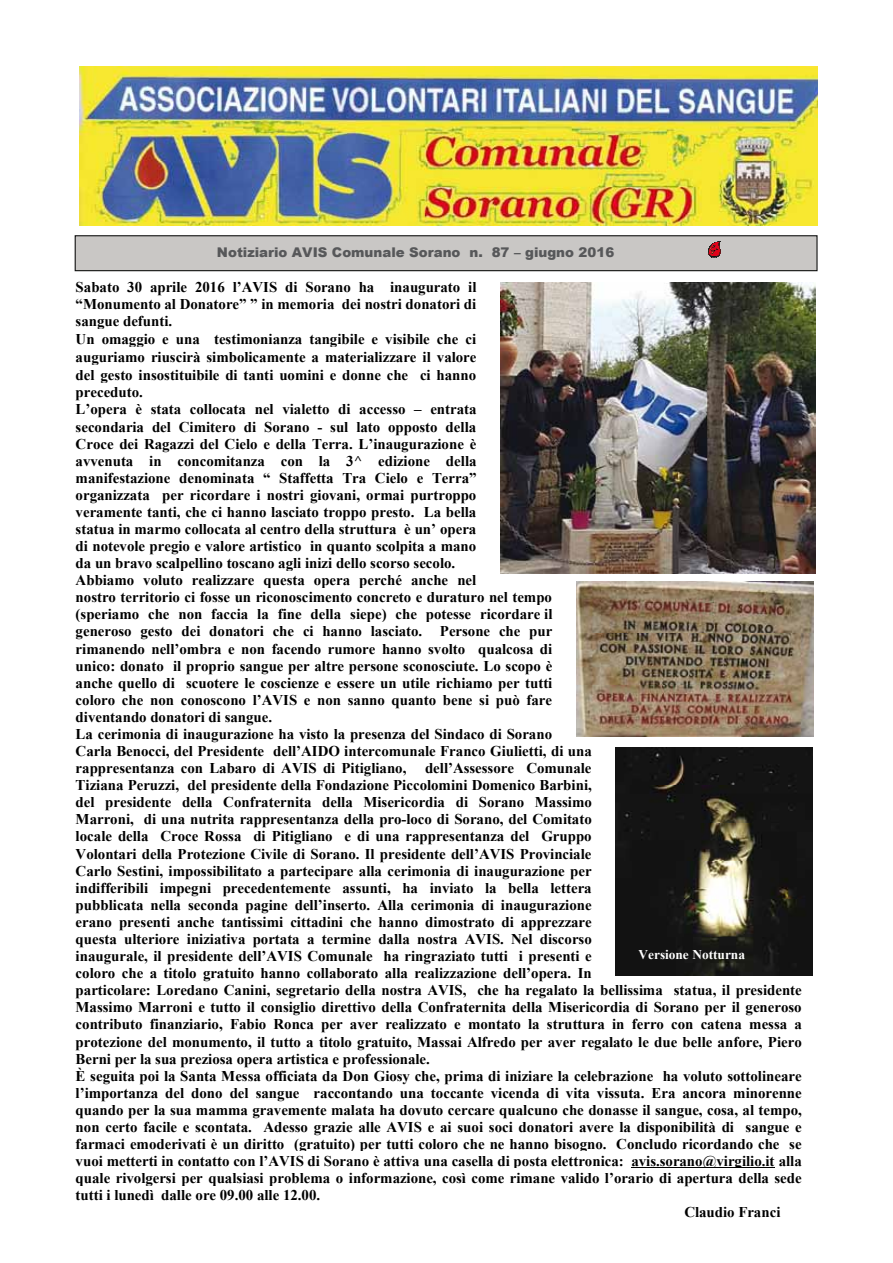
<style>
.page{position:relative;width:893px;height:1263px;background:#fff}
.page>*{position:absolute;margin:0;border:0;box-sizing:border-box;transform-origin:0 0}
.t1{font:700 14.85px "Times New Roman";color:#000}
.t2{font:900 13.35px "Arial";color:#57585a}
.t3{font:700 13.35px "Times New Roman";color:#fff}
</style>
<div class="page">
<hr style="left:632px;top:1167px;width:143px;height:2px;background:#000">
<div style="left:75px;top:236px;width:742px;height:35px;background:#c9c7c5"></div>
<div style="left:75px;top:235px;width:743px;height:36px;border:1px solid #111211"></div>
<svg style="left:708px;top:242px;width:12px;height:16px"></svg>
<img style="left:79px;top:66px;width:738px;height:160px">
<img style="left:616px;top:747px;width:197px;height:228px">
<img style="left:500px;top:283px;width:316px;height:291px">
<img style="left:576px;top:582px;width:237px;height:154px">
<p class="t2" style="left:217px;top:243px;width:399px">Notiziario AVIS Comunale Sorano n. 87 – giugno 2016</p>
<p class="t1" style="left:76px;top:277px;width:402px">Sabato 30 aprile 2016 l’AVIS di Sorano ha inaugurato il</p>
<p class="t1" style="left:76px;top:294px;width:402px">“Monumento al Donatore” ” in memoria dei nostri donatori di</p>
<p class="t1" style="left:76px;top:311px;width:98px">sangue defunti.</p>
<p class="t1" style="left:76px;top:329px;width:402px">Un omaggio e una testimonianza tangibile e visibile che ci</p>
<p class="t1" style="left:76px;top:346px;width:402px">auguriamo riuscirà simbolicamente a materializzare il valore</p>
<p class="t1" style="left:76px;top:364px;width:402px">del gesto insostituibile di tanti uomini e donne che ci hanno</p>
<p class="t1" style="left:76px;top:382px;width:69px">preceduto.</p>
<p class="t1" style="left:76px;top:399px;width:402px">L’opera è stata collocata nel vialetto di accesso – entrata</p>
<p class="t1" style="left:76px;top:416px;width:402px">secondaria del Cimitero di Sorano - sul lato opposto della</p>
<p class="t1" style="left:76px;top:433px;width:402px">Croce dei Ragazzi del Cielo e della Terra. L’inaugurazione è</p>
<p class="t1" style="left:76px;top:450px;width:402px">avvenuta in concomitanza con la 3^ edizione della</p>
<p class="t1" style="left:76px;top:467px;width:402px">manifestazione denominata “ Staffetta Tra Cielo e Terra”</p>
<p class="t1" style="left:76px;top:485px;width:402px">organizzata per ricordare i nostri giovani, ormai purtroppo</p>
<p class="t1" style="left:76px;top:502px;width:402px">veramente tanti, che ci hanno lasciato troppo presto. La bella</p>
<p class="t1" style="left:76px;top:519px;width:402px">statua in marmo collocata al centro della struttura è un’ opera</p>
<p class="t1" style="left:76px;top:536px;width:402px">di notevole pregio e valore artistico in quanto scolpita a mano</p>
<p class="t1" style="left:76px;top:553px;width:381px">da un bravo scalpellino toscano agli inizi dello scorso secolo.</p>
<p class="t1" style="left:76px;top:570px;width:402px">Abbiamo voluto realizzare questa opera perché anche nel</p>
<p class="t1" style="left:76px;top:587px;width:478px">nostro territorio ci fosse un riconoscimento concreto e duraturo nel tempo</p>
<p class="t1" style="left:76px;top:604px;width:478px">(speriamo che non faccia la fine della siepe) che potesse ricordare il</p>
<p class="t1" style="left:76px;top:621px;width:478px">generoso gesto dei donatori che ci hanno lasciato. Persone che pur</p>
<p class="t1" style="left:76px;top:638px;width:478px">rimanendo nell’ombra e non facendo rumore hanno svolto qualcosa di</p>
<p class="t1" style="left:76px;top:655px;width:478px">unico: donato il proprio sangue per altre persone sconosciute. Lo scopo è</p>
<p class="t1" style="left:76px;top:672px;width:478px">anche quello di scuotere le coscienze e essere un utile richiamo per tutti</p>
<p class="t1" style="left:76px;top:689px;width:478px">coloro che non conoscono l’AVIS e non sanno quanto bene si può fare</p>
<p class="t1" style="left:76px;top:707px;width:198px">diventando donatori di sangue.</p>
<p class="t1" style="left:76px;top:724px;width:478px">La cerimonia di inaugurazione ha visto la presenza del Sindaco di Sorano</p>
<p class="t1" style="left:76px;top:741px;width:518px">Carla Benocci, del Presidente dell’AIDO intercomunale Franco Giulietti, di una</p>
<p class="t1" style="left:76px;top:758px;width:517px">rappresentanza con Labaro di AVIS di Pitigliano, dell’Assessore Comunale</p>
<p class="t1" style="left:76px;top:775px;width:518px">Tiziana Peruzzi, del presidente della Fondazione Piccolomini Domenico Barbini,</p>
<p class="t1" style="left:76px;top:792px;width:518px">del presidente della Confraternita della Misericordia di Sorano Massimo</p>
<p class="t1" style="left:76px;top:809px;width:518px">Marroni, di una nutrita rappresentanza della pro-loco di Sorano, del Comitato</p>
<p class="t1" style="left:76px;top:826px;width:518px">locale della Croce Rossa di Pitigliano e di una rappresentanza del Gruppo</p>
<p class="t1" style="left:76px;top:843px;width:517px">Volontari della Protezione Civile di Sorano. Il presidente dell’AVIS Provinciale</p>
<p class="t1" style="left:76px;top:860px;width:518px">Carlo Sestini, impossibilitato a partecipare alla cerimonia di inaugurazione per</p>
<p class="t1" style="left:76px;top:877px;width:518px">indifferibili impegni precedentemente assunti, ha inviato la bella lettera</p>
<p class="t1" style="left:76px;top:894px;width:518px">pubblicata nella seconda pagine dell’inserto. Alla cerimonia di inaugurazione</p>
<p class="t1" style="left:76px;top:912px;width:518px">erano presenti anche tantissimi cittadini che hanno dimostrato di apprezzare</p>
<p class="t1" style="left:76px;top:929px;width:518px">questa ulteriore iniziativa portata a termine dalla nostra AVIS. Nel discorso</p>
<p class="t1" style="left:76px;top:946px;width:518px">inaugurale, il presidente dell’AVIS Comunale ha ringraziato tutti i presenti e</p>
<p class="t1" style="left:76px;top:963px;width:518px">coloro che a titolo gratuito hanno collaborato alla realizzazione dell’opera. In</p>
<p class="t1" style="left:76px;top:980px;width:728px">particolare: Loredano Canini, segretario della nostra AVIS, che ha regalato la bellissima statua, il presidente</p>
<p class="t1" style="left:76px;top:997px;width:727px">Massimo Marroni e tutto il consiglio direttivo della Confraternita della Misericordia di Sorano per il generoso</p>
<p class="t1" style="left:76px;top:1014px;width:728px">contributo finanziario, Fabio Ronca per aver realizzato e montato la struttura in ferro con catena messa a</p>
<p class="t1" style="left:76px;top:1031px;width:728px">protezione del monumento, il tutto a titolo gratuito, Massai Alfredo per aver regalato le due belle anfore, Piero</p>
<p class="t1" style="left:76px;top:1048px;width:356px">Berni per la sua preziosa opera artistica e professionale.</p>
<p class="t1" style="left:76px;top:1065px;width:727px">È seguita poi la Santa Messa officiata da Don Giosy che, prima di iniziare la celebrazione ha voluto sottolineare</p>
<p class="t1" style="left:76px;top:1082px;width:728px">l’importanza del dono del sangue raccontando una toccante vicenda di vita vissuta. Era ancora minorenne</p>
<p class="t1" style="left:76px;top:1099px;width:728px">quando per la sua mamma gravemente malata ha dovuto cercare qualcuno che donasse il sangue, cosa, al tempo,</p>
<p class="t1" style="left:76px;top:1117px;width:728px">non certo facile e scontata. Adesso grazie alle AVIS e ai suoi soci donatori avere la disponibilità di sangue e</p>
<p class="t1" style="left:76px;top:1133px;width:727px">farmaci emoderivati è un diritto (gratuito) per tutti coloro che ne hanno bisogno. Concludo ricordando che se</p>
<p class="t1" style="left:76px;top:1151px;width:728px">vuoi metterti in contatto con l’AVIS di Sorano è attiva una casella di posta elettronica: avis.sorano@virgilio.it alla</p>
<p class="t1" style="left:76px;top:1168px;width:728px">quale rivolgersi per qualsiasi problema o informazione, così come rimane valido l’orario di apertura della sede</p>
<p class="t1" style="left:76px;top:1185px;width:246px">tutti i lunedì dalle ore 09.00 alle 12.00.</p>
<p class="t1" style="left:684px;top:1202px;width:98px">Claudio Franci</p>
<p class="t3" style="left:638px;top:946px;width:108px">Versione Notturna</p>
</div>
